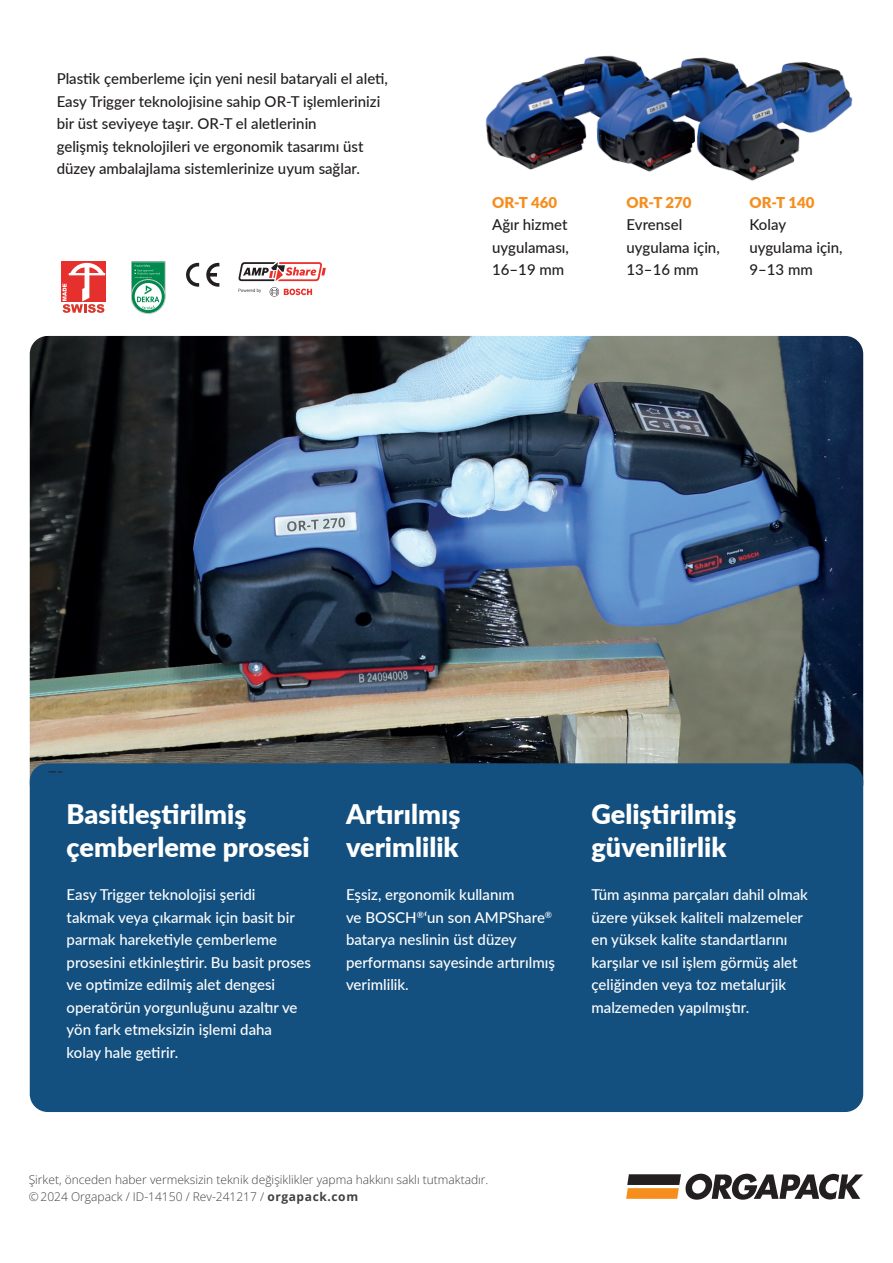
<style>
.page{position:relative;width:893px;height:1263px;background:#fff}
.page>*{position:absolute;margin:0;border:0;box-sizing:border-box;transform-origin:0 0}
.t1{font:900 27px/33px "Lato";color:#fff}
.t2{font:18px "Minion Pro";color:#231f20}
.t3{font:500 15px/22.5px "Lato";color:#fff}
.t4{font:500 15px/22.5px "Lato";color:#231f20}
.t5{font:900 15px "Lato";color:#f68e1e}
.t6{font:300 12px/16.5px "Open Sans";color:#424042}
.s1{font-weight:700}
</style>
<div class="page">
<img style="left:30px;top:336px;width:833px;height:441px">
<svg style="left:626px;top:1174px;width:237px;height:26px"></svg>
<img style="left:485px;top:55px;width:368px;height:126px">
<svg style="left:186px;top:263px;width:33px;height:24px"></svg>
<svg style="left:131px;top:280px;width:34px;height:33px"></svg>
<div style="left:131px;top:279px;width:34px;height:35px;border:1px solid #c7c8ca;border-radius:50%"></div>
<svg style="left:131px;top:262px;width:34px;height:48px"></svg>
<svg style="left:62px;top:262px;width:44px;height:40px"></svg>
<svg style="left:63px;top:263px;width:42px;height:50px"></svg>
<div style="left:30px;top:763px;width:833px;height:349px;background:#14507f;border-radius:18px"></div>
<svg style="left:238px;top:289px;width:23px;height:4px"></svg>
<svg style="left:270px;top:287px;width:42px;height:10px"></svg>
<svg style="left:238px;top:262px;width:88px;height:19px"></svg>
<p class="t4" style="left:57px;top:67px;width:333px">Plastik çemberleme için yeni nesil bataryali el aleti, Easy Trigger teknolojisine sahip OR-T işlemlerinizi bir üst seviyeye taşır. OR-T el aletlerinin<br>gelişmiş teknolojileri ve ergonomik tasarımı üst düzey ambalajlama sistemlerinize uyum sağlar.</p>
<p class="t5" style="left:492px;top:191px;width:67px">OR-T 460</p>
<p class="t4" style="left:492px;top:213px;width:78px;text-align:justify">Ağır hizmet uygulaması, 16–19 mm</p>
<p class="t5" style="left:627px;top:191px;width:67px">OR-T 270</p>
<p class="t4" style="left:627px;top:213px;width:95px">Evrensel uygulama için,<br>13–16 mm</p>
<p class="t5" style="left:749px;top:191px;width:67px">OR-T 140</p>
<p class="t4" style="left:749px;top:213px;width:95px">Kolay uygulama için,<br>9–13 mm</p>
<p class="t2" style="left:48px;top:759px;width:17px">–‑</p>
<h1 class="t1" style="left:67px;top:796px;width:245px">Basitleştirilmiş çemberleme prosesi</h1>
<p class="t3" style="left:67px;top:883px;width:246px">Easy Trigger teknolojisi şeridi<br>takmak veya çıkarmak için basit bir parmak hareketiyle çemberleme prosesini etkinleştirir. Bu basit proses ve optimize edilmiş alet dengesi operatörün yorgunluğunu azaltır ve yön fark etmeksizin işlemi daha<br>kolay hale getirir.</p>
<h1 class="t1" style="left:346px;top:796px;width:116px">Artırılmış verimlilik</h1>
<p class="t3" style="left:346px;top:883px;width:210px">Eşsiz, ergonomik kullanım<br>ve BOSCH<sup>®</sup>‘un son AMPShare<sup>® </sup>batarya neslinin üst düzey performansı sayesinde artırılmış verimlilik.</p>
<h1 class="t1" style="left:591px;top:796px;width:146px">Geliştirilmiş güvenilirlik</h1>
<p class="t3" style="left:591px;top:883px;width:218px">Tüm aşınma parçaları dahil olmak üzere yüksek kaliteli malzemeler en yüksek kalite standartlarını karşılar ve ısıl işlem görmüş alet çeliğinden veya toz metalurjik malzemeden yapılmıştır.</p>
<p class="t6" style="left:29px;top:1171px;width:461px">Şirket, önceden haber vermeksizin teknik değişiklikler yapma hakkını saklı tutmaktadır. © 2024 Orgapack / ID-14150 / Rev-241217 / <span class="s1">orgapack.com</span></p>
</div>
